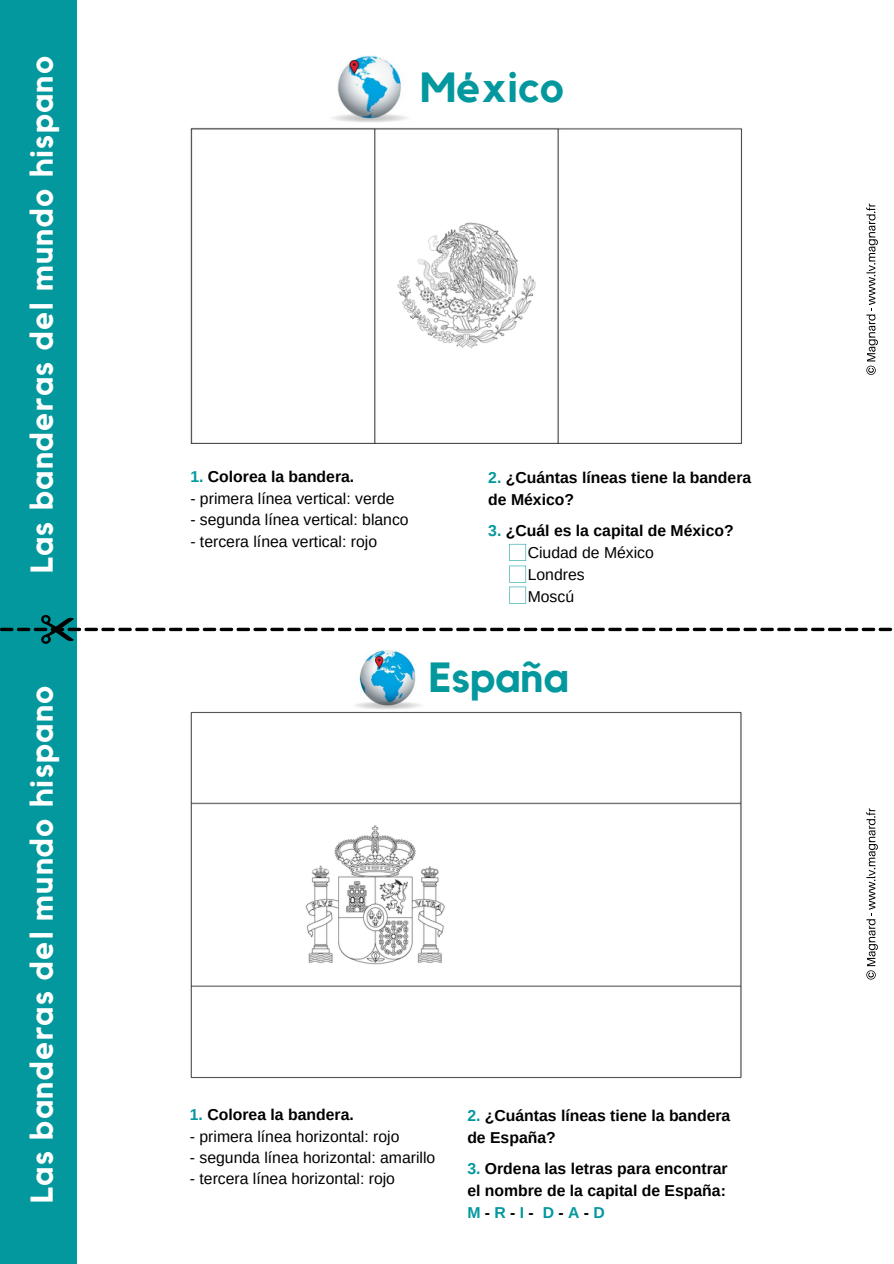
<style>
.page{position:relative;width:894px;height:1264px;background:#fff}
.page>*{position:absolute;margin:0;border:0;box-sizing:border-box;transform-origin:0 0}
.t1{font:700 42px "Kollektif";color:#03989e}
.t2{font:700 31.5px "Kollektif";letter-spacing:.045em;color:#fff}
.t3{font:15.75px/21.9px "Arimo";color:#000}
.t4{font:700 15.75px/21.9px "Arimo";color:#000}
.s1{color:#03989e}
.s2{font-weight:700;color:#03989e}
.s3{font-weight:700}
</style>
<div class="page">
<div style="left:0;top:629px;width:77px;height:634px;background:#03989e"></div>
<div style="left:0;top:0;width:77px;height:629px;background:#03989e"></div>
<svg style="left:0;top:615px;width:893px;height:28px"></svg>
<svg style="left:509px;top:544px;width:17px;height:59px"></svg>
<img style="left:190px;top:127px;width:552px;height:317px">
<img style="left:190px;top:711px;width:552px;height:368px">
<img style="left:355px;top:650px;width:66px;height:59px">
<img style="left:333px;top:55px;width:74px;height:67px">
<svg style="left:866px;top:203px;width:11px;height:172px"></svg>
<svg style="left:866px;top:808px;width:11px;height:171px"></svg>
<h2 class="t2" style="left:27px;top:573px;width:519px;rotate:-90deg">Las banderas del mundo hispano</h2>
<h2 class="t2" style="left:27px;top:1202px;width:519px;rotate:-90deg">Las banderas del mundo hispano</h2>
<h1 class="t1" style="left:420px;top:68px;width:145px">México</h1>
<p class="t4" style="left:190px;top:466px;width:165px"><span class="s1">1.</span> Colorea la bandera.</p>
<p class="t3" style="left:190px;top:487px;width:206px">- primera línea vertical: verde</p>
<p class="t3" style="left:190px;top:509px;width:220px">- segunda línea vertical: blanco</p>
<p class="t3" style="left:190px;top:530px;width:188px">- tercera línea vertical: rojo</p>
<p class="t4" style="left:488px;top:466px;width:264px"><span class="s1">2.</span> ¿Cuántas líneas tiene la bandera de México?</p>
<p class="t3" style="left:527px;top:519px;width:207px;text-indent:-39px"><span class="s2">3.</span> <span class="s3">¿Cuál es la capital de México?<br></span>Ciudad de México<br>Londres<br>Moscú</p>
<h1 class="t1" style="left:429px;top:658px;width:141px">España</h1>
<p class="t4" style="left:190px;top:1103px;width:165px"><span class="s1">1.</span> Colorea la bandera.</p>
<p class="t3" style="left:190px;top:1125px;width:211px">- primera línea horizontal: rojo</p>
<p class="t3" style="left:190px;top:1146px;width:247px">- segunda línea horizontal: amarillo</p>
<p class="t3" style="left:190px;top:1167px;width:207px">- tercera línea horizontal: rojo</p>
<p class="t4" style="left:467px;top:1104px;width:264px"><span class="s1">2.</span> ¿Cuántas líneas tiene la bandera de España?</p>
<p class="t4" style="left:467px;top:1157px;width:262px;text-align:justify"><span class="s1">3.</span> Ordena las letras para encontrar el nombre de la capital de España:<br><span class="s1">M</span> - <span class="s1">R</span> - <span class="s1">I</span> - <span class="s1">D</span> - <span class="s1">A</span> - <span class="s1">D</span></p>
</div>
